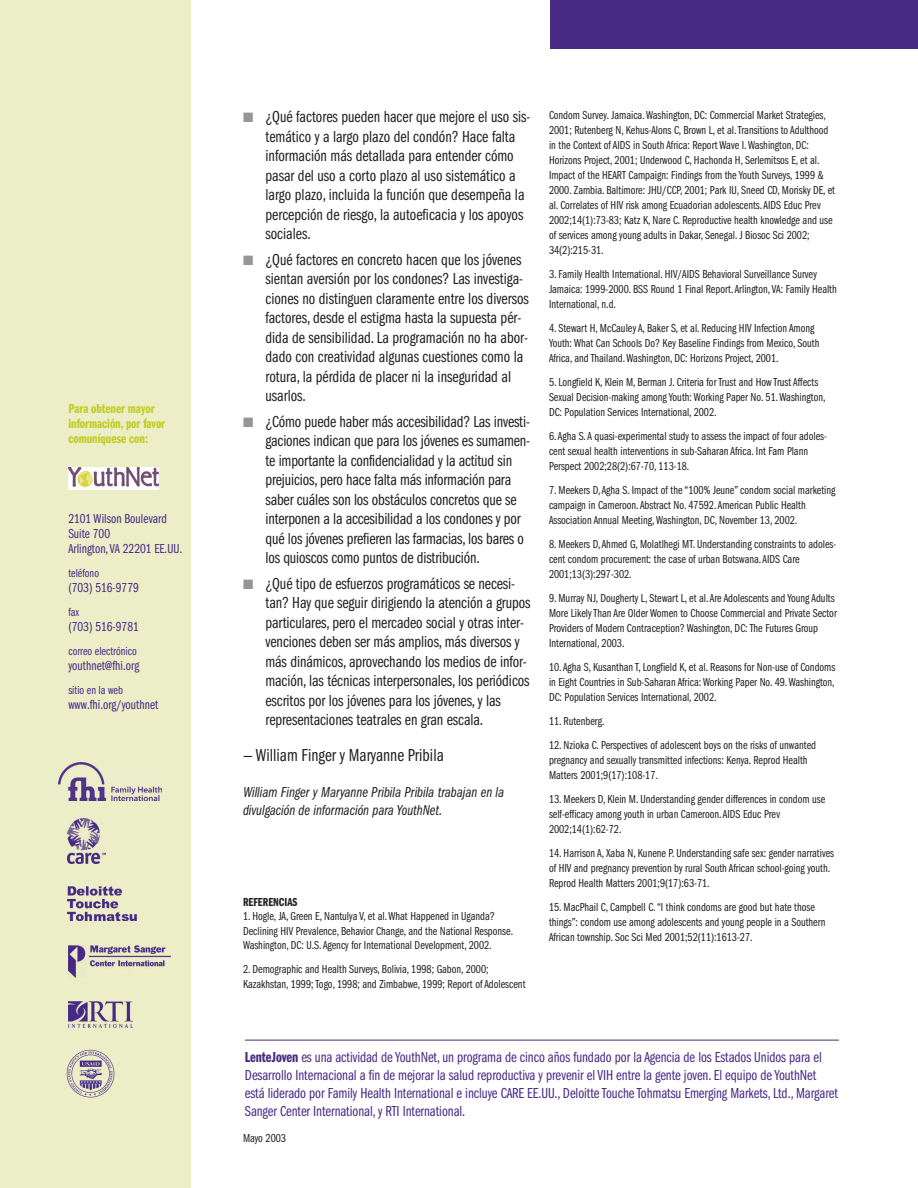
<style>
.page{position:relative;width:918px;height:1188px;background:#fff}
.page>*{position:absolute;margin:0;border:0;box-sizing:border-box;transform-origin:0 0}
.t1{font:18px "Franklin Gothic Book Cmpr";color:#231f20}
.t2{font:16.5px/19.5px "Franklin Gothic Book Cmpr";letter-spacing:-.005em;color:#231f20}
.t3{font:15px/18px "Franklin Gothic Book Cmpr";letter-spacing:-.005em;color:#472986}
.t4{font:15px/18px "Franklin Gothic Book Cmpr Ital";color:#231f20}
.t5{font:13.5px/15px "Franklin Gothic Book Cmpr";color:#472986}
.t6{font:13.5px/15px "Franklin Gothic Demi Cmpr";color:#c2cd23}
.t7{font:12px/15px "Franklin Gothic Book Cmpr";color:#231f20}
.t8{font:12px "Franklin Gothic Book Cmpr";color:#472986}
.t9{font:12px "Franklin Gothic Demi Cmpr";color:#231f20}
.s1{color:#949698}
.s2{font-family:"Franklin Gothic Demi Cmpr"}
</style>
<div class="page">
<div style="left:0;top:0;width:191px;height:1188px;background:#ebeec7"></div>
<img style="left:59px;top:763px;width:102px;height:37px">
<img style="left:68px;top:886px;width:68px;height:35px">
<img style="left:68px;top:945px;width:18px;height:32px">
<img style="left:89px;top:945px;width:82px;height:22px">
<img style="left:68px;top:1002px;width:65px;height:25px">
<img style="left:68px;top:818px;width:38px;height:45px">
<div style="left:551px;top:0;width:367px;height:49px;background:#472986"></div>
<hr style="left:245px;top:1040px;width:594px;height:1px;background:#472986">
<img style="left:67px;top:1050px;width:47px;height:47px">
<img style="left:68px;top:468px;width:90px;height:22px">
<p class="t6" style="left:68px;top:402px;width:98px">Para obtener mayor información, por favor comuníquese con:</p>
<p class="t5" style="left:68px;top:512px;width:115px">2101 Wilson Boulevard<br>Suite 700<br>Arlington, VA 22201 EE.UU.</p>
<p class="t8" style="left:68px;top:569px;width:32px">teléfono</p>
<p class="t5" style="left:68px;top:581px;width:72px">(703) 516-9779</p>
<p class="t8" style="left:68px;top:608px;width:12px">fax</p>
<p class="t5" style="left:68px;top:620px;width:72px">(703) 516-9781</p>
<p class="t8" style="left:68px;top:647px;width:70px">correo electrónico</p>
<p class="t5" style="left:68px;top:659px;width:72px">youthnet@fhi.org</p>
<p class="t8" style="left:68px;top:686px;width:56px">sitio en la web</p>
<p class="t5" style="left:68px;top:698px;width:91px">www.fhi.org/youthnet</p>
<p class="t2" style="left:266px;top:108px;width:267px;text-indent:-22px"><span class="s1">■</span> ¿Qué factores pueden hacer que mejore el uso sis&shy;temático y a largo plazo del condón? Hace falta información más detallada para entender cómo pasar del uso a corto plazo al uso sistemático a largo plazo, incluida la función que desempeña la percepción de riesgo, la autoeficacia y los apoyos sociales.</p>
<p class="t2" style="left:266px;top:251px;width:265px;text-indent:-22px"><span class="s1">■</span> ¿Qué factores en concreto hacen que los jóvenes sientan aversión por los condones? Las investiga&shy;ciones no distinguen claramente entre los diversos factores, desde el estigma hasta la supuesta pér&shy;dida de sensibilidad. La programación no ha abor&shy;dado con creatividad algunas cuestiones como la rotura, la pérdida de placer ni la inseguridad al usarlos.</p>
<p class="t2" style="left:266px;top:413px;width:266px;text-indent:-22px"><span class="s1">■</span> ¿Cómo puede haber más accesibilidad? Las investi&shy;gaciones indican que para los jóvenes es sumamen&shy;te importante la confidencialidad y la actitud sin prejuicios, pero hace falta más información para saber cuáles son los obstáculos concretos que se interponen a la accesibilidad a los condones y por qué los jóvenes prefieren las farmacias, los bares o los quioscos como puntos de distribución.</p>
<p class="t2" style="left:266px;top:575px;width:267px;text-indent:-22px"><span class="s1">■</span> ¿Qué tipo de esfuerzos programáticos se necesi&shy;tan? Hay que seguir dirigiendo la atención a grupos particulares, pero el mercadeo social y otras inter&shy;venciones deben ser más amplios, más diversos y más dinámicos, aprovechando los medios de infor&shy;mación, las técnicas interpersonales, los periódicos escritos por los jóvenes para los jóvenes, y las representaciones teatrales en gran escala.</p>
<h1 class="t1" style="left:243px;top:749px;width:202px">— William Finger y Maryanne Pribila</h1>
<p class="t4" style="left:243px;top:784px;width:263px">William Finger y Maryanne Pribila Pribila trabajan en la divulgación de información para YouthNet.</p>
<p class="t9" style="left:243px;top:898px;width:56px">REFERENCIAS</p>
<p class="t7" style="left:243px;top:910px;width:272px;line-height:14.4px">1. Hogle, JA, Green E, Nantulya V, et al. What Happened in Uganda?<br>Declining HIV Prevalence, Behavior Change, and the National Response.<br>Washington, DC: U.S. Agency for International Development, 2002.</p>
<p class="t7" style="left:243px;top:963px;width:284px">2. Demographic and Health Surveys, Bolivia, 1998; Gabon, 2000;<br>Kazakhstan, 1999; Togo, 1998; and Zimbabwe, 1999; Report of Adolescent</p>
<p class="t7" style="left:549px;top:109px;width:288px">Condom Survey. Jamaica. Washington, DC: Commercial Market Strategies, 2001; Rutenberg N, Kehus-Alons C, Brown L, et al. Transitions to Adulthood in the Context of AIDS in South Africa: Report Wave I. Washington, DC:<br>Horizons Project, 2001; Underwood C, Hachonda H, Serlemitsos E, et al.<br>Impact of the HEART Campaign: Findings from the Youth Surveys, 1999 &amp; 2000. Zambia. Baltimore: JHU/CCP, 2001; Park IU, Sneed CD, Morisky DE, et al. Correlates of HIV risk among Ecuadorian adolescents. AIDS Educ Prev 2002;14(1):73-83; Katz K, Nare C. Reproductive health knowledge and use of services among young adults in Dakar, Senegal. J Biosoc Sci 2002; 34(2):215-31.</p>
<p class="t7" style="left:549px;top:268px;width:289px">3. Family Health International. HIV/AIDS Behavioral Surveillance Survey<br>Jamaica: 1999-2000. BSS Round 1 Final Report. Arlington, VA: Family Health<br>International, n.d.</p>
<p class="t7" style="left:549px;top:322px;width:272px">4. Stewart H, McCauley A, Baker S, et al. Reducing HIV Infection Among<br>Youth: What Can Schools Do? Key Baseline Findings from Mexico, South<br>Africa, and Thailand. Washington, DC: Horizons Project, 2001.</p>
<p class="t7" style="left:549px;top:376px;width:278px">5. Longfield K, Klein M, Berman J. Criteria for Trust and How Trust Affects<br>Sexual Decision-making among Youth: Working Paper No. 51. Washington,<br>DC: Population Services International, 2002.</p>
<p class="t7" style="left:549px;top:430px;width:280px">6. Agha S. A quasi-experimental study to assess the impact of four adoles&shy;cent sexual health interventions in sub-Saharan Africa. Int Fam Plann<br>Perspect 2002;28(2):67-70, 113-18.</p>
<p class="t7" style="left:549px;top:484px;width:288px">7. Meekers D, Agha S. Impact of the “100% Jeune” condom social marketing campaign in Cameroon. Abstract No. 47592. American Public Health<br>Association Annual Meeting, Washington, DC, November 13, 2002.</p>
<p class="t7" style="left:549px;top:538px;width:289px">8. Meekers D, Ahmed G, Molatlhegi MT. Understanding constraints to adoles&shy;cent condom procurement: the case of urban Botswana. AIDS Care<br>2001;13(3):297-302.</p>
<p class="t7" style="left:549px;top:592px;width:289px">9. Murray NJ, Dougherty L, Stewart L, et al. Are Adolescents and Young Adults More Likely Than Are Older Women to Choose Commercial and Private Sector Providers of Modern Contraception? Washington, DC: The Futures Group International, 2003.</p>
<p class="t7" style="left:549px;top:661px;width:288px;text-align:justify">10. Agha S, Kusanthan T, Longfield K, et al. Reasons for Non-use of Condoms in Eight Countries in Sub-Saharan Africa: Working Paper No. 49. Washington, DC: Population Services International, 2002.</p>
<p class="t7" style="left:549px;top:715px;width:57px">11. Rutenberg.</p>
<p class="t7" style="left:549px;top:739px;width:269px">12. Nzioka C. Perspectives of adolescent boys on the risks of unwanted pregnancy and sexually transmitted infections: Kenya. Reprod Health<br>Matters 2001;9(17):108-17.</p>
<p class="t7" style="left:549px;top:793px;width:278px">13. Meekers D, Klein M. Understanding gender differences in condom use self-efficacy among youth in urban Cameroon. AIDS Educ Prev<br>2002;14(1):62-72.</p>
<p class="t7" style="left:549px;top:847px;width:287px">14. Harrison A, Xaba N, Kunene P. Understanding safe sex: gender narratives of HIV and pregnancy prevention by rural South African school-going youth.<br>Reprod Health Matters 2001;9(17):63-71.</p>
<p class="t7" style="left:549px;top:901px;width:278px">15. MacPhail C, Campbell C. “I think condoms are good but hate those things”: condom use among adolescents and young people in a Southern<br>African township. Soc Sci Med 2001;52(11):1613-27.</p>
<p class="t3" style="left:245px;top:1049px;width:595px"><span class="s2">LenteJoven</span> es una actividad de YouthNet, un programa de cinco años fundado por la Agencia de los Estados Unidos para el Desarrollo Internacional a fin de mejorar la salud reproductiva y prevenir el VIH entre la gente joven. El equipo de YouthNet está liderado por Family Health International e incluye CARE EE.UU., Deloitte Touche Tohmatsu Emerging Markets, Ltd., Margaret Sanger Center International, y RTI International.</p>
<p class="t7" style="left:243px;top:1132px;width:45px">Mayo 2003</p>
</div>
